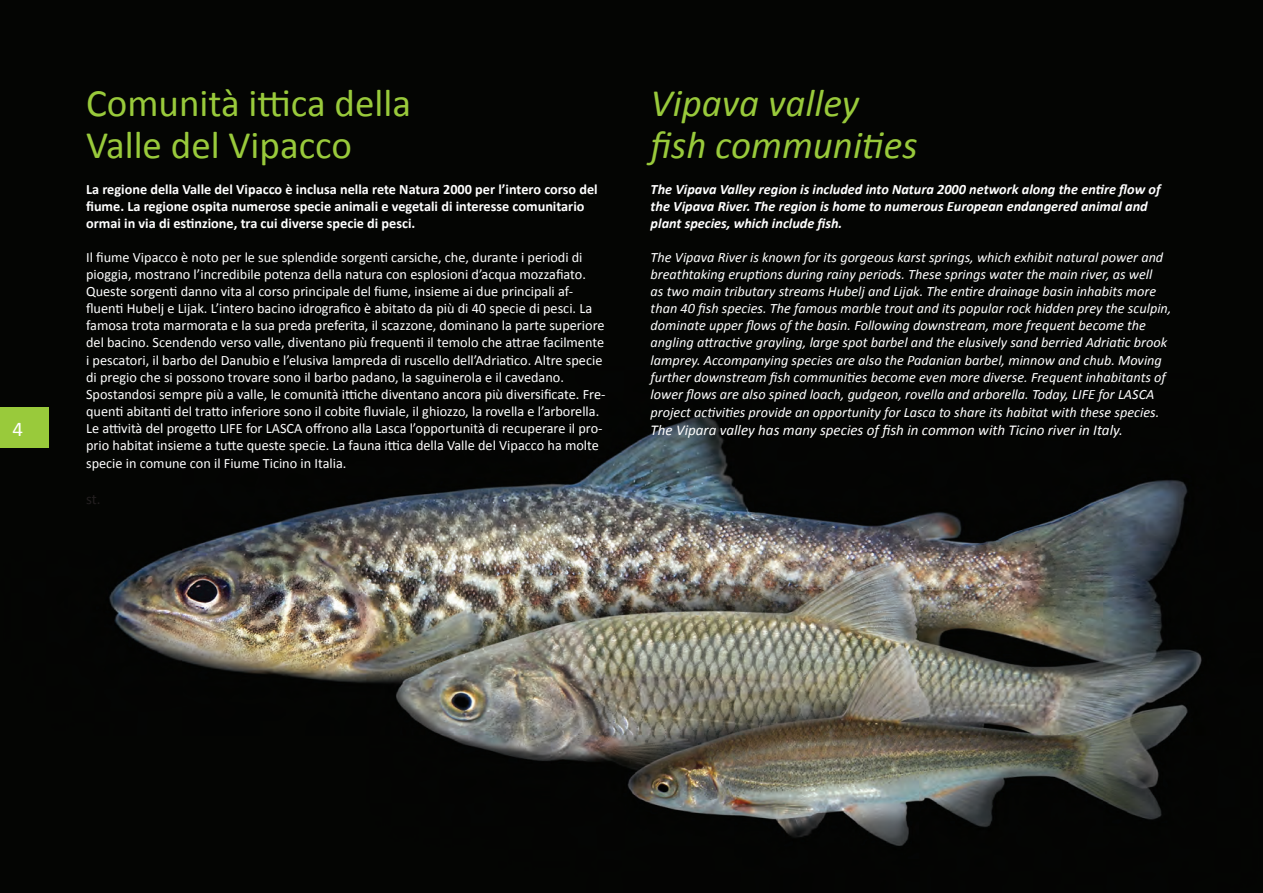
<style>
.page{position:relative;width:1263px;height:893px;background:#fff}
.page>*{position:absolute;margin:0;border:0;box-sizing:border-box;transform-origin:0 0}
.t1{font:39px/42px "Calibri";color:#99ca3b}
.t2{font:italic 39px/42px "Calibri";color:#99ca3b}
.t3{font:21px "Calibri";color:#fff}
.t4{font:italic 15px "Calibri";color:#fff}
.t5{font:15px "Calibri";color:#231f20}
.t6{font:14.25px/17.1px "Calibri";color:#fff}
.t7{font:italic 14.25px/17.2px "Calibri";color:#fff}
.t8{font:700 14.25px/17.1px "Calibri";color:#fff}
.t9{font:italic 700 14.25px/17.1px "Calibri";color:#fff}
</style>
<div class="page">
<img style="left:0;top:0;width:1263px;height:893px">
<div style="left:0;top:407px;width:49px;height:41px;background:#99ca3b"></div>
<h1 class="t1" style="left:86px;top:83px;width:326px">Comunità ittica della<br>Valle del Vipacco</h1>
<p class="t8" style="left:86px;top:180px;width:513px">La regione della Valle del Vipacco è inclusa nella rete Natura 2000 per l’intero corso del fiume. La regione ospita numerose specie animali e vegetali di interesse comunitario ormai in via di estinzione, tra cui diverse specie di pesci.</p>
<p class="t6" style="left:86px;top:249px;width:521px">Il fiume Vipacco è noto per le sue splendide sorgenti carsiche, che, durante i periodi di pioggia, mostrano l’incredibile potenza della natura con esplosioni d’acqua mozzafiato.<br>Queste sorgenti danno vita al corso principale del fiume, insieme ai due principali af&shy;fluenti Hubelj e Lijak. L’intero bacino idrografico è abitato da più di 40 specie di pesci. La famosa trota marmorata e la sua preda preferita, il scazzone, dominano la parte superiore del bacino. Scendendo verso valle, diventano più frequenti il temolo che attrae facilmente i pescatori, il barbo del Danubio e l’elusiva lampreda di ruscello dell’Adriatico. Altre specie di pregio che si possono trovare sono il barbo padano, la saguinerola e il cavedano.<br>Spostandosi sempre più a valle, le comunità ittiche diventano ancora più diversificate. Fre&shy;quenti abitanti del tratto inferiore sono il cobite fluviale, il ghiozzo, la rovella e l’arborella.<br>Le attività del progetto LIFE for LASCA offrono alla Lasca l’opportunità di recuperare il pro&shy;prio habitat insieme a tutte queste specie. La fauna ittica della Valle del Vipacco ha molte specie in comune con il Fiume Ticino in Italia.</p>
<p class="t5" style="left:86px;top:489px;width:16px">st.</p>
<h1 class="t2" style="left:651px;top:81px;width:268px">Vipava valley fish communities</h1>
<p class="t9" style="left:651px;top:180px;width:511px">The Vipava Valley region is included into Natura 2000 network along the entire flow of the Vipava River. The region is home to numerous European endangered animal and plant species, which include fish.</p>
<p class="t7" style="left:651px;top:248px;width:522px">The Vipava River is known for its gorgeous karst springs, which exhibit natural power and breathtaking eruptions during rainy periods. These springs water the main river, as well<br>as two main tributary streams Hubelj and Lijak. The entire drainage basin inhabits more than 40 fish species. The famous marble trout and its popular rock hidden prey the sculpin, dominate upper flows of the basin. Following downstream, more frequent become the angling attractive grayling, large spot barbel and the elusively sand berried Adriatic brook lamprey. Accompanying species are also the Padanian barbel, minnow and chub. Moving further downstream fish communities become even more diverse. Frequent inhabitants of lower flows are also spined loach, gudgeon, rovella and arborella. Today, LIFE for LASCA project activities provide an opportunity for Lasca to share its habitat with these species.</p>
<h2 class="t3" style="left:12px;top:415px;width:12px">4</h2>
<p class="t4" style="left:651px;top:420px;width:474px">The Vipara valley has many species of fish in common with Ticino river in Italy.</p>
</div>
